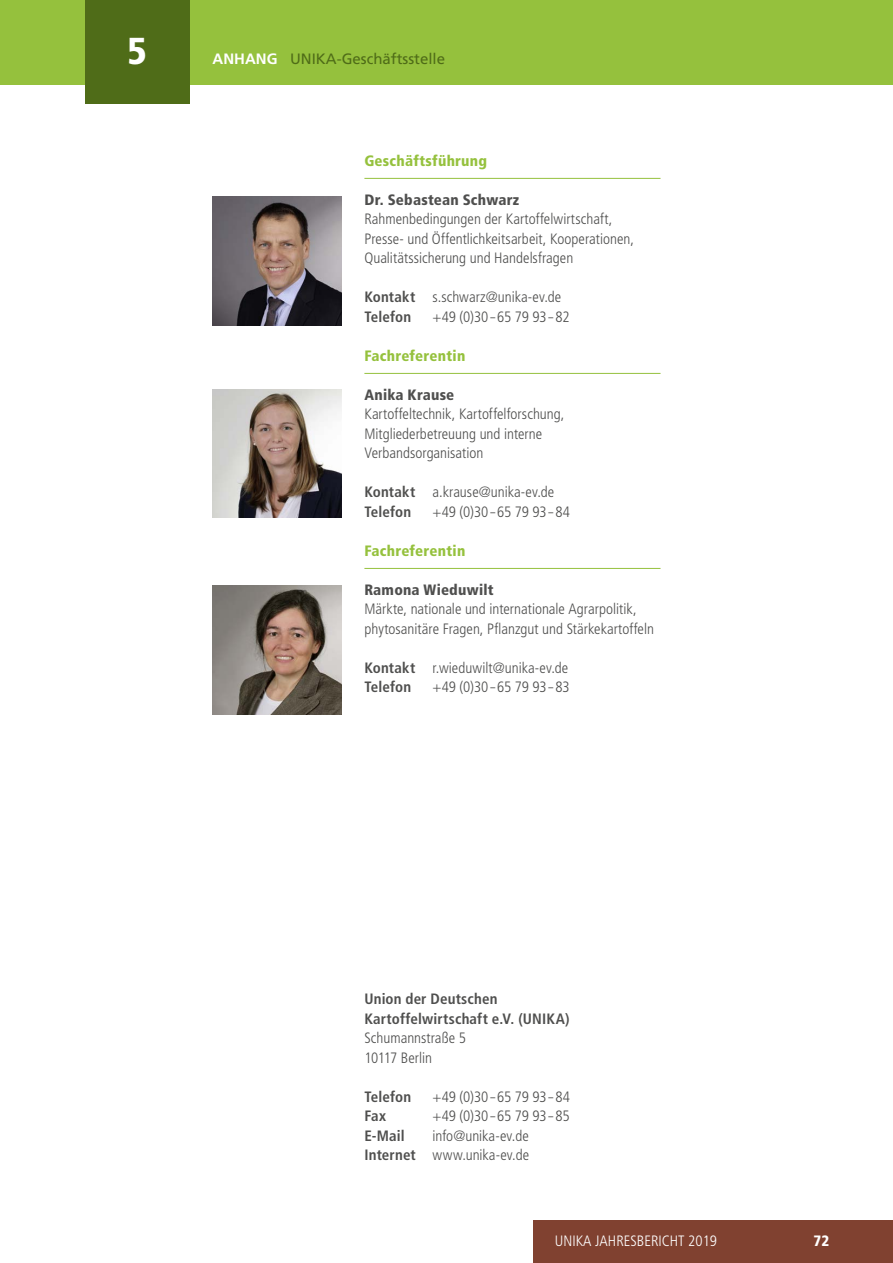
<style>
.page{position:relative;width:893px;height:1263px;background:#fff}
.page>*{position:absolute;margin:0;border:0;box-sizing:border-box;transform-origin:0 0}
.t1{font:900 condensed 37.5px "Frutiger LT Pro";color:#fff}
.t2{font:300 condensed 15px/19.5px "Frutiger LT Pro";color:#4f4f4e}
.t3{font:700 condensed 15px/19.5px "Frutiger LT Pro";letter-spacing:.01em;color:#4f4f4e}
.t4{font:900 condensed 15px "Frutiger LT Pro";letter-spacing:.015em;color:#4f4f4e}
.t5{font:900 condensed 15px "Frutiger LT Pro";letter-spacing:.015em;color:#95c13d}
.t6{font:15px "Frutiger LT Pro";color:#4f6c18}
.t7{font:300 condensed 15px "Frutiger LT Pro";color:#fff}
.t8{font:900 condensed 15px "Frutiger LT Pro";color:#fff}
.s1{font-weight:700;color:#fff}
.s2{font-weight:700}
</style>
<div class="page">
<div style="left:0;top:0;width:893px;height:85px;background:#95c13d"></div>
<div style="left:85px;top:0;width:104px;height:104px;background:#4f6c18"></div>
<div style="left:534px;top:1220px;width:359px;height:43px;background:#804130"></div>
<hr style="left:364px;top:178px;width:296px;height:1px;background:#95c13d">
<hr style="left:364px;top:373px;width:296px;height:1px;background:#95c13d">
<hr style="left:364px;top:568px;width:296px;height:1px;background:#95c13d">
<img style="left:213px;top:389px;width:128px;height:129px">
<img style="left:213px;top:585px;width:128px;height:129px">
<img style="left:213px;top:197px;width:128px;height:128px">
<h1 class="t1" style="left:127px;top:28px;width:21px">5</h1>
<p class="t6" style="left:213px;top:50px;width:234px"><span class="s1">ANHANG</span> UNIKA-Geschäftsstelle</p>
<p class="t5" style="left:364px;top:152px;width:124px">Geschäftsführung</p>
<p class="t4" style="left:364px;top:191px;width:156px">Dr. Sebastean Schwarz</p>
<p class="t2" style="left:364px;top:210px;width:271px">Rahmenbedingungen der Kartoffelwirtschaft,<br>Presse- und Öffentlichkeitsarbeit, Kooperationen,<br>Qualitätssicherung und Handelsfragen</p>
<p class="t2" style="left:364px;top:288px;width:198px"><span class="s2">Kontakt</span> s.schwarz@unika-ev.de<br><span class="s2">Telefon</span></p>
<p class="t2" style="left:432px;top:307px;width:139px">+49 (0)30 – 65 79 93 – 82</p>
<p class="t5" style="left:364px;top:347px;width:102px">Fachreferentin</p>
<p class="t4" style="left:364px;top:386px;width:91px">Anika Krause</p>
<p class="t2" style="left:364px;top:405px;width:202px">Kartoffeltechnik, Kartoffelforschung,<br>Mitgliederbetreuung und interne<br>Verbandsorganisation</p>
<p class="t2" style="left:364px;top:483px;width:191px"><span class="s2">Kontakt</span> a.krause@unika-ev.de<br><span class="s2">Telefon</span></p>
<p class="t2" style="left:432px;top:502px;width:139px">+49 (0)30 – 65 79 93 – 84</p>
<p class="t5" style="left:364px;top:542px;width:102px">Fachreferentin</p>
<p class="t4" style="left:364px;top:581px;width:131px">Ramona Wieduwilt</p>
<p class="t2" style="left:364px;top:600px;width:291px">Märkte, nationale und internationale Agrarpolitik, phytosanitäre Fragen, Pflanzgut und Stärkekartoffeln</p>
<p class="t2" style="left:364px;top:658px;width:205px"><span class="s2">Kontakt</span> r.wieduwilt@unika-ev.de<br><span class="s2">Telefon</span></p>
<p class="t2" style="left:432px;top:678px;width:139px">+49 (0)30 – 65 79 93 – 83</p>
<p class="t3" style="left:364px;top:989px;width:207px">Union der Deutschen<br>Kartoffelwirtschaft e.V. (UNIKA)</p>
<p class="t2" style="left:364px;top:1029px;width:103px">Schumannstraße 5<br>10117 Berlin</p>
<p class="t3" style="left:364px;top:1087px;width:48px">Telefon</p>
<p class="t2" style="left:432px;top:1087px;width:139px">+49 (0)30 – 65 79 93 – 84</p>
<p class="t3" style="left:364px;top:1106px;width:23px">Fax</p>
<p class="t2" style="left:432px;top:1107px;width:139px">+49 (0)30 – 65 79 93 – 85</p>
<p class="t3" style="left:364px;top:1126px;width:42px">E-Mail</p>
<p class="t2" style="left:364px;top:1126px;width:166px;text-align:right">info@unika-ev.de<br><span class="s2">Internet</span> www.unika-ev.de</p>
<p class="t7" style="left:555px;top:1233px;width:164px">UNIKA JAHRESBERICHT 2019</p>
<p class="t8" style="left:814px;top:1232px;width:17px">72</p>
</div>
